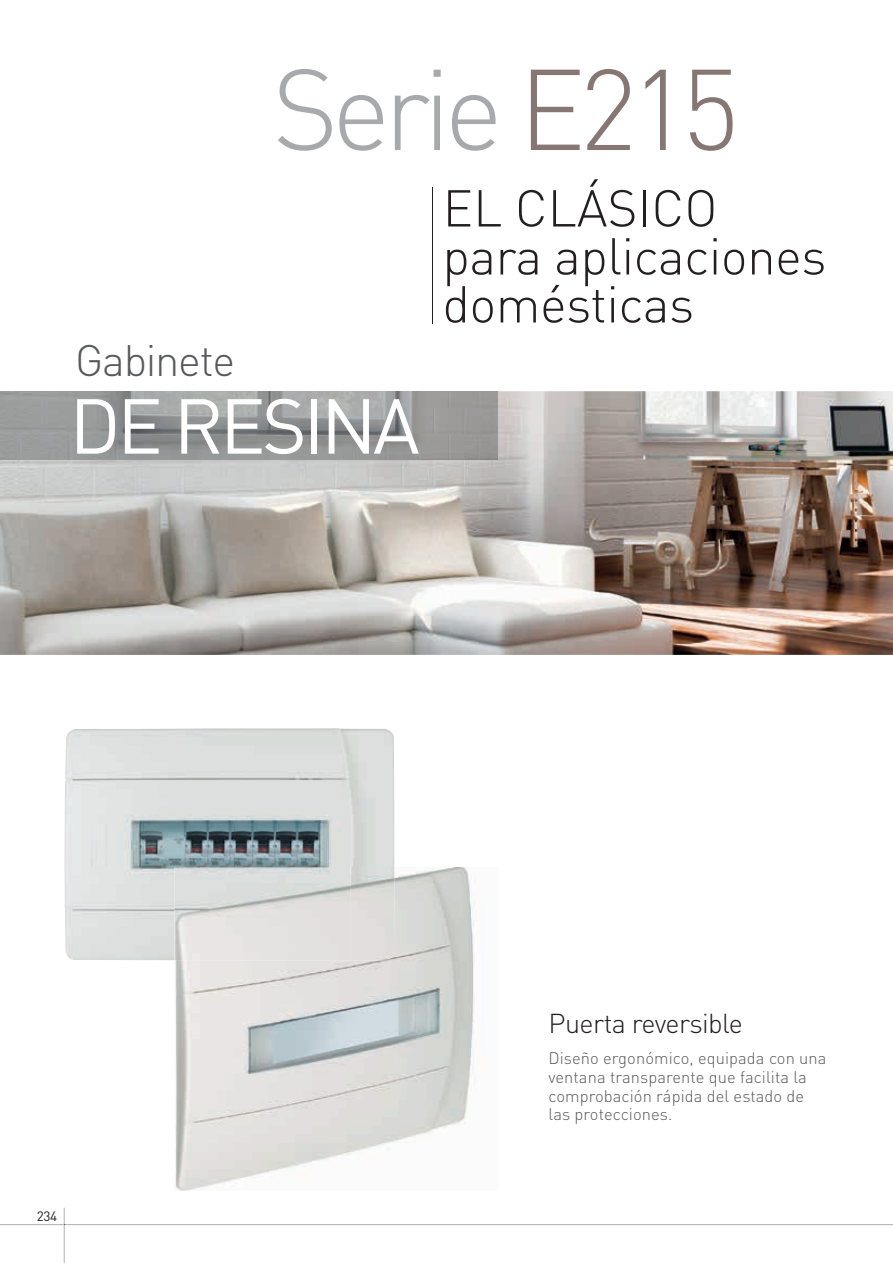
<style>
.page{position:relative;width:893px;height:1263px;background:#fff}
.page>*{position:absolute;margin:0;border:0;box-sizing:border-box;transform-origin:0 0}
.t1{font:300 112.8px "DIN Pro";letter-spacing:-.06em;color:#a7a9ac}
.t2{font:76.5px "DIN Pro";letter-spacing:-.05em;color:#fff}
.t3{font:300 51px/48px "DIN Pro";letter-spacing:-.01em;color:#231f20}
.t4{font:300 43.5px "DIN Pro";letter-spacing:-.03em;color:#58595b}
.t5{font:300 27px "DIN Pro";letter-spacing:-.02em;color:#231f20}
.t6{font:300 16.5px/18.8px "DIN Pro";letter-spacing:.005em;color:#58595b}
.t7{font:13.5px "DIN Pro";color:#231f20}
.s1{color:#877774}
</style>
<div class="page">
<hr style="left:65px;top:1224px;width:828px;height:1px;background:#939598">
<hr style="left:0;top:1224px;width:64px;height:1px;background:#939598">
<hr style="left:64px;top:1225px;width:1px;height:38px;background:#939598">
<svg style="left:64px;top:1208px;width:1px;height:17px"></svg>
<img style="left:0;top:391px;width:893px;height:264px">
<hr style="left:432px;top:188px;width:1px;height:136px;background:#231f20">
<img style="left:65px;top:728px;width:329px;height:232px">
<img style="left:0;top:391px;width:498px;height:68px">
<img style="left:175px;top:867px;width:300px;height:324px">
<img style="left:175px;top:867px;width:219px;height:94px">
<h1 class="t1" style="left:272px;top:33px;width:469px">Serie <span class="s1">E215</span></h1>
<h3 class="t4" style="left:75px;top:331px;width:161px">Gabinete</h3>
<h2 class="t2" style="left:69px;top:374px;width:352px">DE RESINA</h2>
<h3 class="t3" style="left:442px;top:182px;width:386px">EL CLÁSICO para aplicaciones domésticas</h3>
<p class="t7" style="left:37px;top:1207px;width:22px">234</p>
<h3 class="t5" style="left:549px;top:1004px;width:196px">Puerta reversible</h3>
<p class="t6" style="left:549px;top:1048px;width:279px">Diseño ergonómico, equipada con una ventana transparente que facilita la comprobación rápida del estado de las protecciones.</p>
</div>
